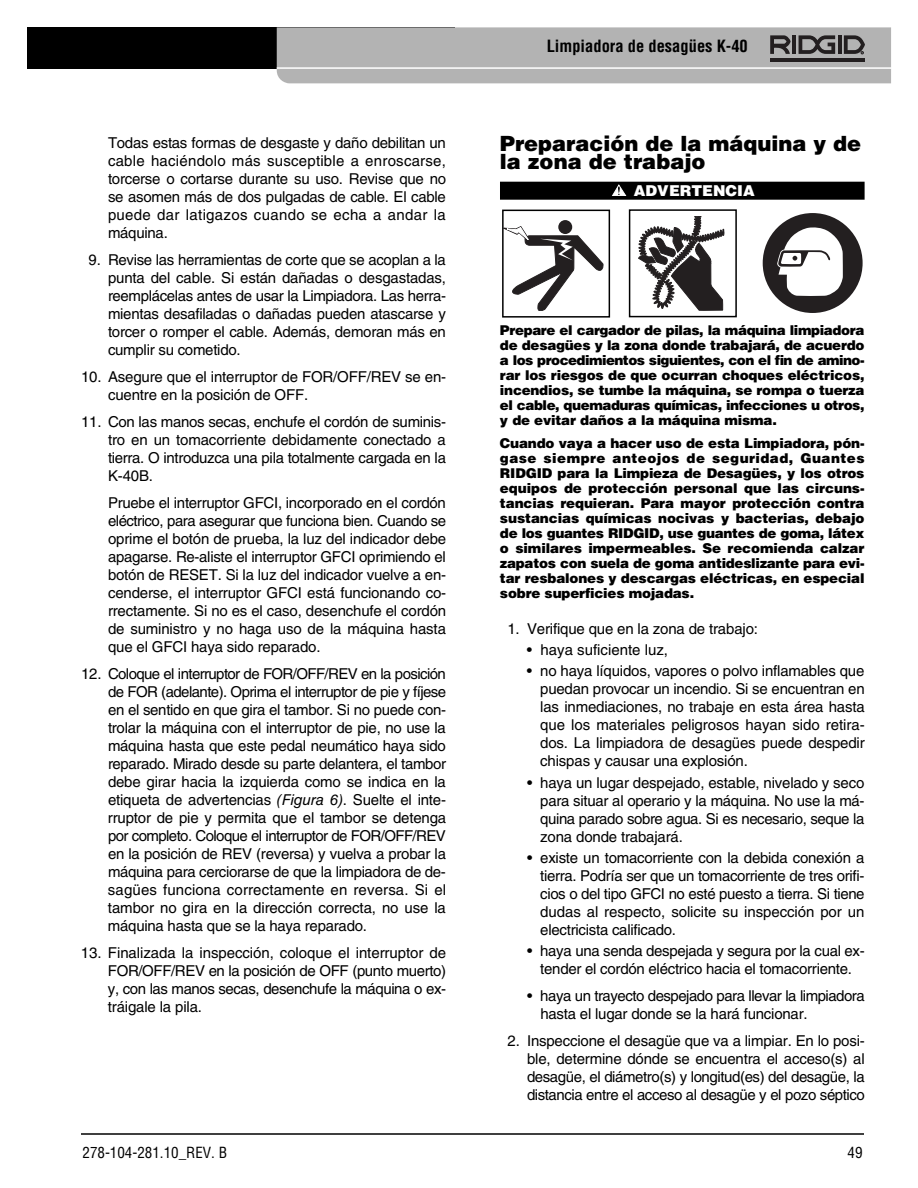
<style>
.page{position:relative;width:918px;height:1188px;background:#fff}
.page>*{position:absolute;margin:0;border:0;box-sizing:border-box;transform-origin:0 0}
.t1{font:900 21px/18px "Helvetica LT Std";color:#000}
.t2{font:700 condensed 16.5px "Helvetica LT Std";color:#000}
.t3{font:15px/18px "Helvetica LT Std";letter-spacing:-.015em;color:#000;text-align:justify}
.t4{font:15px/18px "Helvetica LT Std";letter-spacing:-.035em;color:#000}
.t5{font:condensed 15px "Helvetica LT Std";color:#000}
.t6{font:900 15px "Helvetica LT Std";color:#fff}
.t7{font:900 13.5px/15px "Helvetica LT Std";letter-spacing:-.015em;color:#000;text-align:justify}
.s1{font-style:italic}
</style>
<div class="page">
<hr style="left:81px;top:1133px;width:783px;height:2px;background:#000">
<div style="left:27px;top:28px;width:428px;height:41px;background:#000"></div>
<svg style="left:277px;top:27px;width:614px;height:56px;background:#afafaf"></svg>
<div style="left:500px;top:182px;width:365px;height:18px;background:#000"></div>
<svg style="left:612px;top:185px;width:14px;height:11px"></svg>
<svg style="left:763px;top:213px;width:100px;height:100px"></svg>
<svg style="left:639px;top:216px;width:85px;height:94px"></svg>
<div style="left:629px;top:209px;width:108px;height:108px;border:2px solid #000"></div>
<svg style="left:505px;top:220px;width:98px;height:91px"></svg>
<div style="left:502px;top:210px;width:108px;height:108px;border:2px solid #000"></div>
<p class="t3" style="left:108px;top:135px;width:340px">Todas estas formas de desgaste y daño debilitan un cable haciéndolo más susceptible a enroscarse, torcerse o cortarse durante su uso. Revise que no se asomen más de dos pulgadas de cable. El cable puede dar latigazos cuando se echa a andar la máquina.</p>
<p class="t3" style="left:108px;top:252px;width:340px;text-indent:-20px">9. Revise las herramientas de corte que se acoplan a la punta del cable. Si están dañadas o desgastadas, reemplácelas antes de usar la Limpiadora. Las herra - mientas desafiladas o dañadas pueden atascarse y torcer o romper el cable. Además, demoran más en cumplir su cometido.</p>
<p class="t3" style="left:108px;top:369px;width:340px;text-indent:-27px">10. Asegure que el interruptor de FOR/OFF/REV se en&shy;cuentre en la posición de OFF.</p>
<p class="t3" style="left:108px;top:414px;width:340px;text-indent:-27px">11. Con las manos secas, enchufe el cordón de suminis - tro en un tomacorriente debidamente conectado a tierra. O introduzca una pila totalmente cargada en la K-40B.</p>
<p class="t3" style="left:108px;top:495px;width:340px">Pruebe el interruptor GFCI, incorporado en el cordón eléctrico, para asegurar que funciona bien. Cuando se oprime el botón de prueba, la luz del indicador debe apagarse. Re-aliste el interruptor GFCI oprimiendo el botón de RESET. Si la luz del indicador vuelve a en&shy;cenderse, el interruptor GFCI está funcionando co - rrectamente. Si no es el caso, desenchufe el cordón de suministro y no haga uso de la máquina hasta que el GFCI haya sido reparado.</p>
<p class="t3" style="left:108px;top:666px;width:340px;text-indent:-27px">12. Coloque el interruptor de FOR/OFF/REV en la posición de FOR (adelante). Oprima el interruptor de pie y fíjese en el sentido en que gira el tambor. Si no puede con&shy;trolar la máquina con el interruptor de pie, no use la máquina hasta que este pedal neumático haya sido reparado. Mirado desde su parte delantera, el tambor debe girar hacia la izquierda como se indica en la etiqueta de advertencias <span class="s1">(Figura 6)</span>. Suelte el inte - rruptor de pie y permita que el tambor se detenga por completo. Coloque el interruptor de FOR/OFF/REV en la posición de REV (reversa) y vuelva a probar la máquina para cerciorarse de que la limpiadora de de&shy;sagües funciona correctamente en reversa. Si el tambor no gira en la dirección correcta, no use la máquina hasta que se la haya reparado.</p>
<p class="t3" style="left:108px;top:945px;width:340px;text-indent:-27px">13. Finalizada la inspección, coloque el interruptor de FOR/OFF/REV en la posición de OFF (punto muerto) y, con las manos secas, desenchufe la máquina o ex&shy;tráigale la pila.</p>
<p class="t2" style="left:547px;top:40px;width:203px">Limpiadora de desagües K-40</p>
<h1 class="t1" style="left:500px;top:136px;width:363px">Preparación de la máquina y de la zona de trabajo</h1>
<p class="t6" style="left:634px;top:185px;width:122px">ADVERTENCIA</p>
<p class="t7" style="left:500px;top:324px;width:366px">Prepare el cargador de pilas, la máquina limpiadora de desagües y la zona donde trabajará, de acuerdo a los procedimientos siguientes, con el fin de amino&shy;rar los riesgos de que ocurran choques eléctricos, incendios, se tumbe la máquina, se rompa o tuerza el cable, quemaduras químicas, infecciones u otros, y de evitar daños a la máquina misma.</p>
<p class="t7" style="left:500px;top:437px;width:366px">Cuando vaya a hacer uso de esta Limpiadora, pón&shy;gase siempre anteojos de seguridad, Guantes RIDGID para la Limpieza de Desagües, y los otros equipos de protección personal que las circuns - tancias requieran. Para mayor protección contra sustancias químicas nocivas y bacterias, debajo de los guantes RIDGID, use guantes de goma, látex o similares impermeables. Se recomienda calzar zapatos con suela de goma antideslizante para evi&shy;tar resbalones y descargas eléctricas, en especial sobre superficies mojadas.</p>
<p class="t3" style="left:507px;top:621px;width:252px">1. Verifique que en la zona de trabajo:</p>
<p class="t3" style="left:527px;top:642px;width:143px">• haya suficiente luz,</p>
<p class="t3" style="left:540px;top:663px;width:326px;text-indent:-13px">• no haya líquidos, vapores o polvo inflamables que puedan provocar un incendio. Si se encuentran en las inmediaciones, no trabaje en esta área hasta que los materiales peligrosos hayan sido retira&shy;dos. La limpiadora de desagües puede despedir chispas y causar una explosión.</p>
<p class="t3" style="left:540px;top:775px;width:326px;text-indent:-13px">• haya un lugar despejado, estable, nivelado y seco para situar al operario y la máquina. No use la má - quina parado sobre agua. Si es necesario, seque la zona donde trabajará.</p>
<p class="t3" style="left:540px;top:850px;width:326px;text-indent:-13px">• existe un tomacorriente con la debida conexión a tierra. Podría ser que un tomacorriente de tres orifi&shy;cios o del tipo GFCI no esté puesto a tierra. Si tiene dudas al respecto, solicite su inspección por un electricista calificado.</p>
<p class="t3" style="left:527px;top:943px;width:339px;text-align:center">• haya una senda despejada y segura por la cual ex&shy;tender el cordón eléctrico hacia el tomacorriente.</p>
<p class="t4" style="left:540px;top:988px;width:326px;text-indent:-13px">• haya un trayecto despejado para llevar la limpia dora hasta el lugar donde se la hará funcionar.</p>
<p class="t3" style="left:527px;top:1033px;width:339px;text-indent:-20px">2. Inspeccione el desagüe que va a limpiar. En lo posi&shy;ble, determine dónde se encuentra el acceso(s) al desagüe, el diámetro(s) y longitud(es) del desagüe, la distancia entre el acceso al desagüe y el pozo séptico</p>
<p class="t5" style="left:82px;top:1146px;width:146px">278-104-281.10_REV. B</p>
<p class="t5" style="left:848px;top:1146px;width:16px">49</p>
</div>
